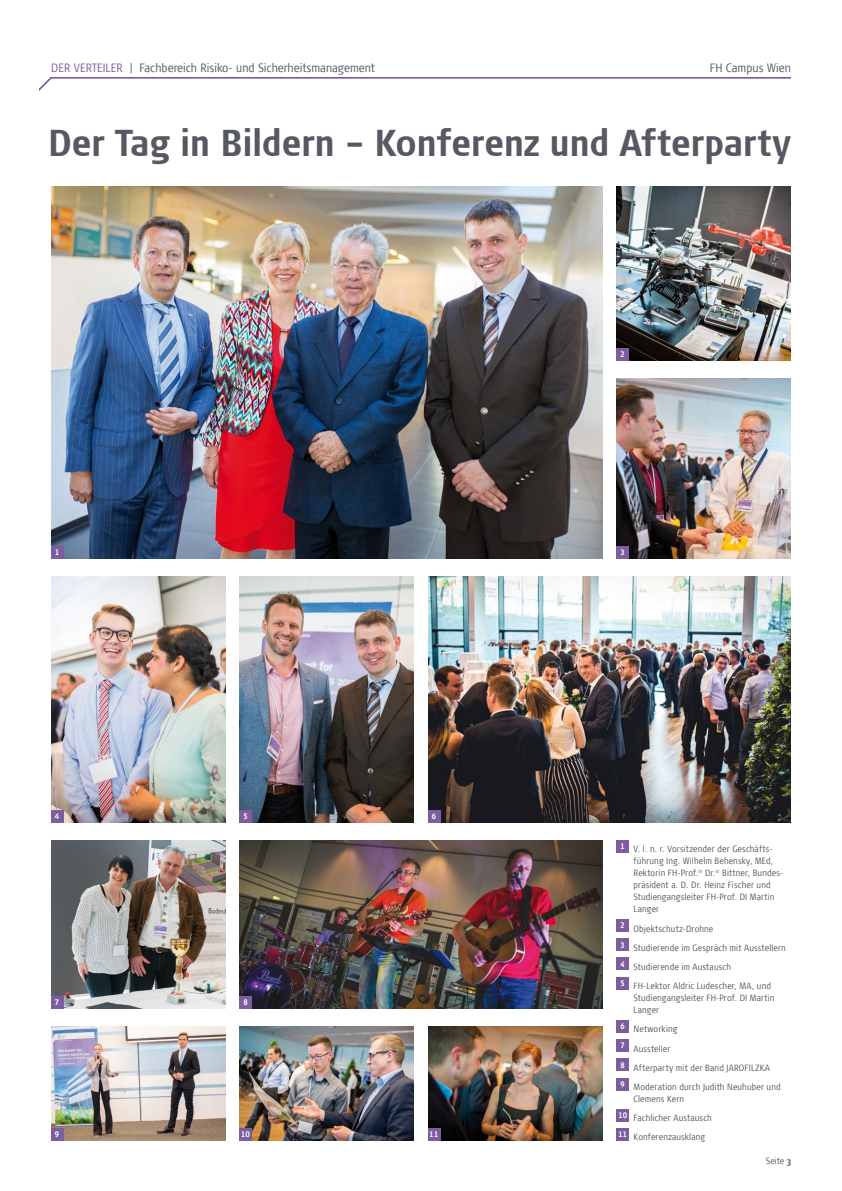
<style>
.page{position:relative;width:842px;height:1191px;background:#fff}
.page>*{position:absolute;margin:0;border:0;box-sizing:border-box;transform-origin:0 0}
.t1{font:700 37.2px "Signa Cond";letter-spacing:-.005em;color:#565961}
.t2{font:300 12px "Signa Cond";color:#565961}
.t3{font:300 9px/19.2px "Signa Cond";letter-spacing:.01em;color:#565961}
.t4{font:700 8px "Signa Cond Column";color:#fff}
.s1{color:#7d5d9f}
.s2{font-weight:700}
</style>
<div class="page">
<svg style="left:39px;top:77px;width:752px;height:14px"></svg>
<img style="left:51px;top:186px;width:551px;height:372px">
<img style="left:428px;top:576px;width:363px;height:246px">
<img style="left:240px;top:576px;width:174px;height:246px">
<img style="left:51px;top:576px;width:174px;height:246px">
<img style="left:240px;top:840px;width:362px;height:168px">
<img style="left:51px;top:840px;width:174px;height:168px">
<img style="left:51px;top:1026px;width:174px;height:114px">
<img style="left:240px;top:1026px;width:174px;height:114px">
<img style="left:428px;top:1026px;width:174px;height:114px">
<img style="left:617px;top:186px;width:174px;height:174px">
<img style="left:617px;top:378px;width:174px;height:180px">
<div style="left:617px;top:840px;width:12px;height:12px;background:#7d5d9f"></div>
<div style="left:617px;top:919px;width:12px;height:12px;background:#7d5d9f"></div>
<div style="left:617px;top:938px;width:12px;height:12px;background:#7d5d9f"></div>
<div style="left:617px;top:958px;width:12px;height:12px;background:#7d5d9f"></div>
<div style="left:617px;top:977px;width:12px;height:12px;background:#7d5d9f"></div>
<div style="left:617px;top:1020px;width:12px;height:12px;background:#7d5d9f"></div>
<div style="left:617px;top:1039px;width:12px;height:12px;background:#7d5d9f"></div>
<div style="left:617px;top:1058px;width:12px;height:12px;background:#7d5d9f"></div>
<div style="left:617px;top:1078px;width:12px;height:12px;background:#7d5d9f"></div>
<div style="left:617px;top:1109px;width:12px;height:12px;background:#7d5d9f"></div>
<div style="left:617px;top:1128px;width:12px;height:12px;background:#7d5d9f"></div>
<div style="left:51px;top:546px;width:12px;height:12px;background:#7d5d9f"></div>
<div style="left:617px;top:348px;width:12px;height:12px;background:#7d5d9f"></div>
<div style="left:617px;top:546px;width:12px;height:12px;background:#7d5d9f"></div>
<div style="left:51px;top:810px;width:12px;height:12px;background:#7d5d9f"></div>
<div style="left:240px;top:810px;width:12px;height:12px;background:#7d5d9f"></div>
<div style="left:428px;top:810px;width:12px;height:12px;background:#7d5d9f"></div>
<div style="left:51px;top:996px;width:12px;height:12px;background:#7d5d9f"></div>
<div style="left:240px;top:996px;width:12px;height:12px;background:#7d5d9f"></div>
<div style="left:51px;top:1128px;width:12px;height:12px;background:#7d5d9f"></div>
<div style="left:240px;top:1128px;width:12px;height:12px;background:#7d5d9f"></div>
<div style="left:428px;top:1128px;width:12px;height:12px;background:#7d5d9f"></div>
<h2 class="t2" style="left:51px;top:61px;width:325px"><span class="s1">DER VERTEILER</span> | Fachbereich Risiko- und Sicherheitsmanagement</h2>
<h2 class="t2" style="left:710px;top:61px;width:83px">FH Campus Wien</h2>
<h1 class="t1" style="left:48px;top:122px;width:745px">Der Tag in Bildern – Konferenz und Afterparty</h1>
<p class="t4" style="left:55px;top:547px;width:6px">1</p>
<p class="t4" style="left:55px;top:811px;width:6px">4</p>
<p class="t4" style="left:243px;top:811px;width:6px">5</p>
<p class="t4" style="left:432px;top:811px;width:6px">6</p>
<p class="t4" style="left:55px;top:997px;width:6px">7</p>
<p class="t4" style="left:243px;top:997px;width:6px">8</p>
<p class="t4" style="left:55px;top:1129px;width:6px">9</p>
<p class="t4" style="left:241px;top:1129px;width:10px">10</p>
<p class="t4" style="left:430px;top:1129px;width:10px">11</p>
<p class="t4" style="left:620px;top:349px;width:6px">2</p>
<p class="t4" style="left:620px;top:547px;width:6px">3</p>
<p class="t3" style="left:634px;top:843px;width:151px;line-height:12px;text-indent:-13px"><sup>1</sup> V. l. n. r. Vorsitzender der Geschäfts&shy;führung Ing. Wilhelm Behensky, MEd, Rektorin FH-Prof.<sup>in</sup> Dr.<sup>in</sup> Bittner, Bundes&shy;präsident a. D. Dr. Heinz Fischer und Studiengangsleiter FH-Prof. DI Martin Langer</p>
<p class="t3" style="left:621px;top:919px;width:167px"><sup>2</sup> Objektschutz-Drohne<br><sup>3</sup> Studierende im Gespräch mit Ausstellern<br><sup>4</sup> Studierende im Austausch<br><sup>5</sup> FH-Lektor Aldric Ludescher, MA, und</p>
<p class="t3" style="left:634px;top:992px;width:142px;line-height:12px">Studiengangsleiter FH-Prof. DI Martin<br>Langer</p>
<p class="t3" style="left:621px;top:1019px;width:162px"><sup>6</sup> Networking<br><sup>7</sup> Aussteller<br><sup>8</sup> Afterparty mit der Band JAROFILZKA<br><sup>9</sup> Moderation durch Judith Neuhuber und</p>
<p class="t3" style="left:618px;top:1089px;width:95px;text-indent:15px">Clemens Kern<br><sup>10</sup> Fachlicher Austausch<br><sup>11</sup> Konferenzausklang</p>
<p class="t3" style="left:766px;top:1151px;width:27px">Seite <span class="s2">3</span></p>
</div>
